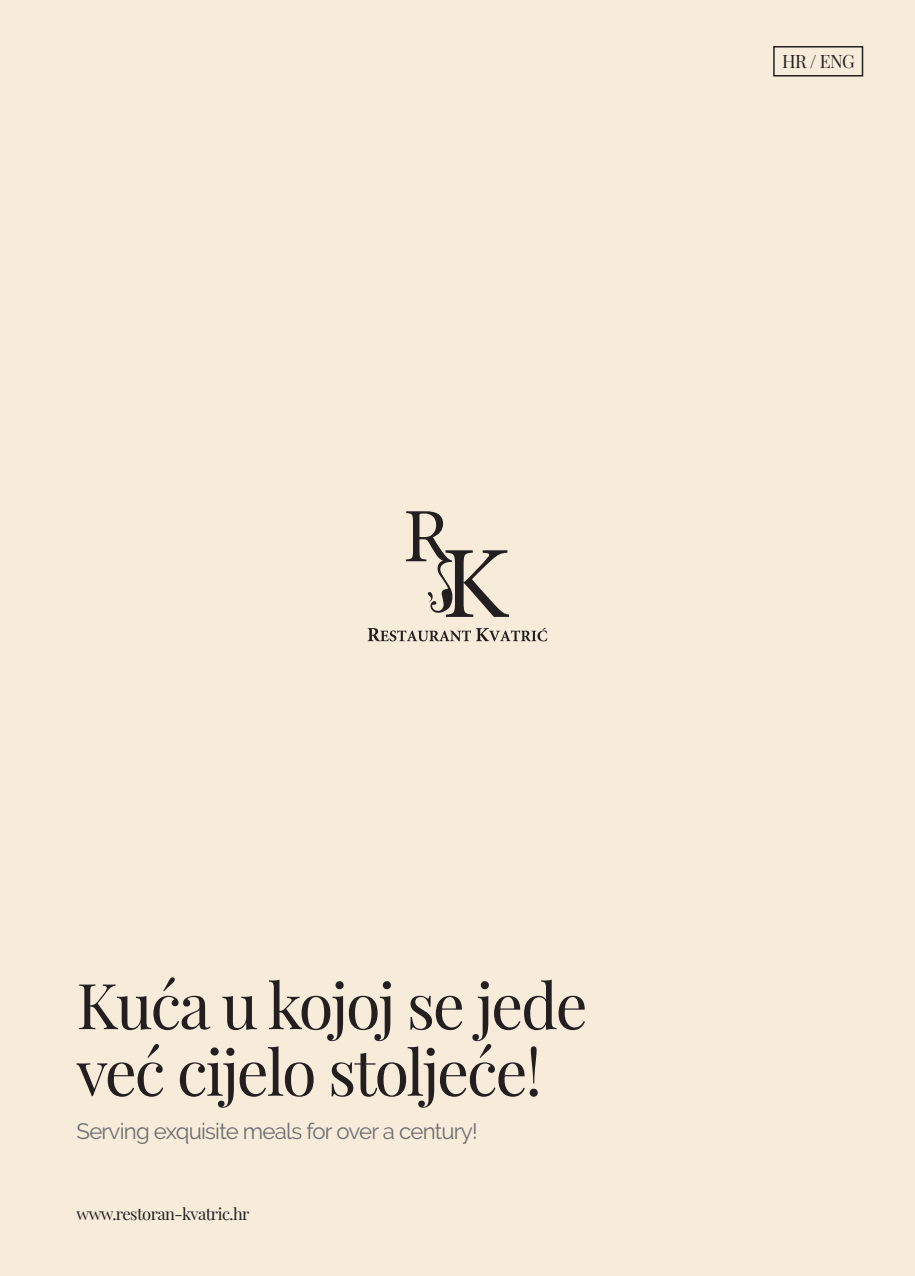
<style>
.page{position:relative;width:915px;height:1276px;background:#fff}
.page>*{position:absolute;margin:0;border:0;box-sizing:border-box;transform-origin:0 0}
.t1{font:63.3px/66.6px "Playfair Display";letter-spacing:-.035em;color:#231f20}
.t2{font:22.2px "Raleway";letter-spacing:-.035em;color:#6d6e71}
.t3{font:18px "Playfair Display";color:#231f20}
.t4{font:16.5px "Playfair Display";letter-spacing:-.035em;color:#231f20}
</style>
<div class="page">
<div style="left:0;top:0;width:914px;height:1276px;background:#f7ebda"></div>
<svg style="left:406px;top:511px;width:103px;height:106px"></svg>
<svg style="left:367px;top:628px;width:180px;height:13px"></svg>
<div style="left:772px;top:46px;width:90px;height:31px;border:2px solid #231f20"></div>
<p class="t3" style="left:782px;top:50px;width:74px">HR / ENG</p>
<h1 class="t1" style="left:77px;top:972px;width:512px">Kuća u kojoj se jede već cijelo stoljeće!</h1>
<p class="t2" style="left:77px;top:1118px;width:402px">Serving exquisite meals for over a century!</p>
<p class="t4" style="left:77px;top:1204px;width:174px">www.restoran-kvatric.hr</p>
</div>
